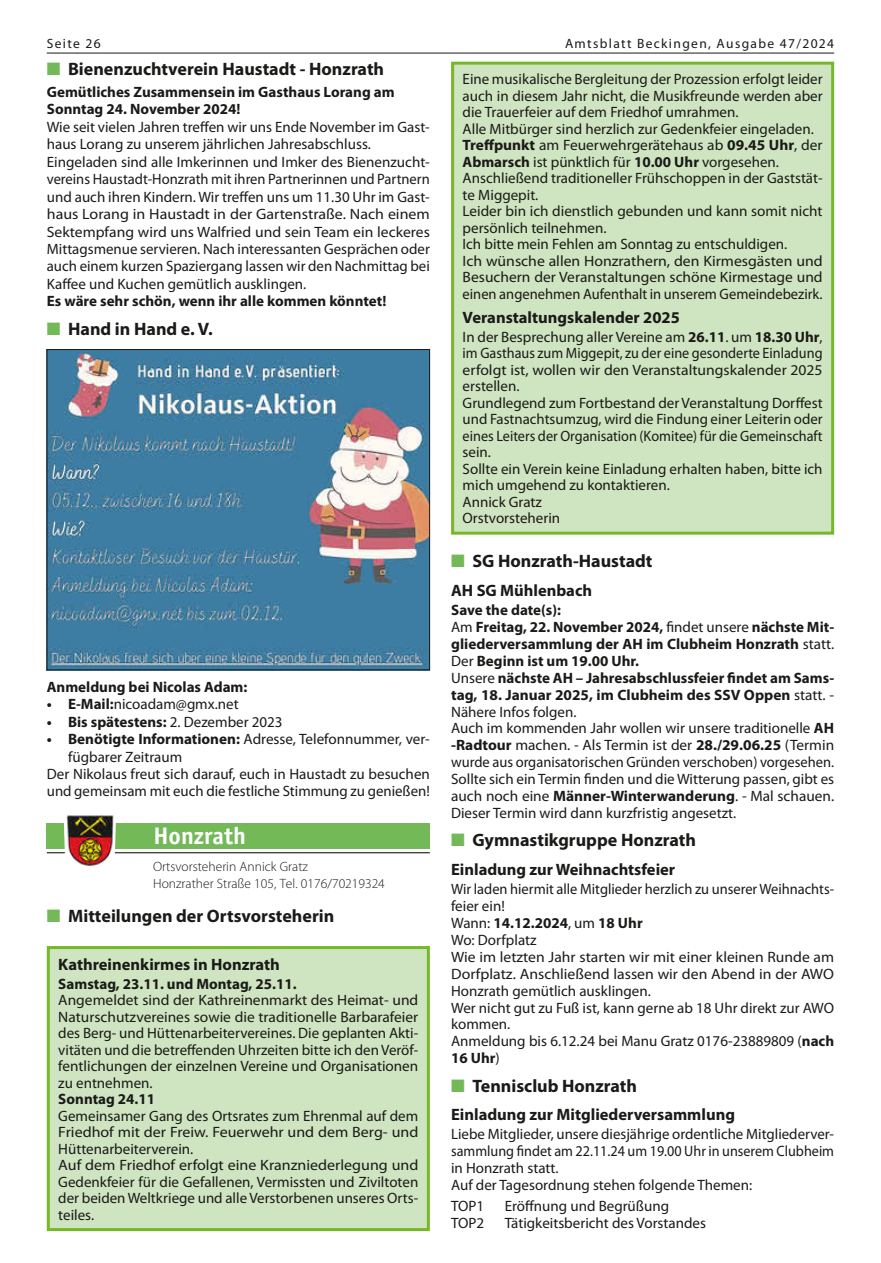
<style>
.page{position:relative;width:881px;height:1263px;background:#fff}
.page>*{position:absolute;margin:0;border:0;box-sizing:border-box;transform-origin:0 0}
.t1{font:700 24px "Sjfskm Officina Sans LT";color:#fff}
.t2{font:700 18px "Myriad Pro";color:#1a1a18}
.t3{font:700 16.5px "Myriad Pro";color:#1a1a18}
.t4{font:15px/16.5px "Myriad Pro";color:#1a1a18}
.t5{font:15px/17px "Myriad Pro";color:#1a1a18;scale:.96 1}
.t6{font:700 15px/17.4px "Myriad Pro";color:#1a1a18}
.t7{font:300 13.5px/16.2px "Nyfxlq Myriad Pro";color:#1a1a18}
.t8{font:13.5px "Myriad Pro";letter-spacing:.1em;color:#1a1a18}
.s1{font-weight:700}
.s2{color:#73b958}
.s3{font-weight:400}
</style>
<div class="page">
<hr style="left:47px;top:53px;width:786px;height:1px;background:#1a1a18">
<div style="left:452px;top:63px;width:380px;height:470px;background:#cfe4c0"></div>
<div style="left:451px;top:62px;width:382px;height:473px;border:3px solid #75b828"></div>
<img style="left:49px;top:351px;width:378px;height:317px">
<div style="left:47px;top:349px;width:382px;height:321px;border:1px solid #1a1a18"></div>
<div style="left:47px;top:823px;width:382px;height:25px;background:#73b958"></div>
<hr style="left:47px;top:852px;width:382px;height:1px;background:#1a1a18">
<svg style="left:64px;top:823px;width:52px;height:31px"></svg>
<img style="left:66px;top:815px;width:48px;height:51px">
<div style="left:48px;top:947px;width:380px;height:282px;background:#cfe4c0"></div>
<div style="left:47px;top:946px;width:382px;height:285px;border:3px solid #75b828"></div>
<p class="t8" style="left:47px;top:35px;width:55px">Seite 26</p>
<p class="t8" style="left:564px;top:35px;width:270px">Amtsblatt Beckingen, Ausgabe 47/2024</p>
<p class="t4" style="left:462px;top:71px;width:361px">Eine musikalische Bergleitung der Prozession erfolgt leider auch in diesem Jahr nicht, die Musikfreunde werden aber die Trauerfeier auf dem Friedhof umrahmen.<br>Alle Mitbürger sind herzlich zur Gedenkfeier eingeladen.<br><span class="s1">Treffpunkt</span> am Feuerwehrgerätehaus ab <span class="s1">09.45 Uhr</span>, der <span class="s1">Abmarsch</span> ist pünktlich für <span class="s1">10.00 Uhr</span> vorgesehen.<br>Anschließend traditioneller Frühschoppen in der Gaststät&shy;te Miggepit.<br>Leider bin ich dienstlich gebunden und kann somit nicht persönlich teilnehmen.<br>Ich bitte mein Fehlen am Sonntag zu entschuldigen.<br>Ich wünsche allen Honzrathern, den Kirmesgästen und Besuchern der Veranstaltungen schöne Kirmestage und einen angenehmen Aufenthalt in unserem Gemeindebezirk.</p>
<p class="t3" style="left:462px;top:307px;width:219px">Veranstaltungskalender 2025</p>
<p class="t4" style="left:462px;top:328px;width:361px">In der Besprechung aller Vereine am <span class="s1">26.11</span>. um <span class="s1">18.30 Uhr</span>, im Gasthaus zum Miggepit, zu der eine gesonderte Einladung erfolgt ist, wollen wir den Veranstaltungskalender 2025 erstellen.<br>Grundlegend zum Fortbestand der Veranstaltung Dorffest und Fastnachtsumzug, wird die Findung einer Leiterin oder eines Leiters der Organisation (Komitee) für die Gemeinschaft sein.<br>Sollte ein Verein keine Einladung erhalten haben, bitte ich mich umgehend zu kontaktieren.<br>Annick Gratz<br>Orstvorsteherin</p>
<p class="t2" style="left:451px;top:549px;width:203px"><span class="s2">■</span> SG Honzrath-Haustadt</p>
<p class="t3" style="left:451px;top:580px;width:142px">AH SG Mühlenbach</p>
<p class="t4" style="left:451px;top:601px;width:384px;line-height:17px"><span class="s1">Save the date(s):<br></span>Am <span class="s1">Freitag, 22. November 2024,</span> findet unsere <span class="s1">nächste Mit&shy;gliederversammlung der AH im Clubheim Honzrath</span> statt.<br>Der <span class="s1">Beginn ist um 19.00 Uhr.<br></span>Unsere <span class="s1">nächste AH – Jahresabschlussfeier findet am Sams&shy;tag, 18. Januar 2025, im Clubheim des SSV Oppen</span> statt. - Nähere Infos folgen.<br>Auch im kommenden Jahr wollen wir unsere traditionelle <span class="s1">AH -Radtour</span> machen. - Als Termin ist der <span class="s1">28./29.06.25</span> (Termin wurde aus organisatorischen Gründen verschoben) vorgesehen.<br>Sollte sich ein Termin finden und die Witterung passen, gibt es auch noch eine <span class="s1">Männer-Winterwanderung</span>. - Mal schauen.<br>Dieser Termin wird dann kurzfristig angesetzt.</p>
<p class="t2" style="left:451px;top:829px;width:246px"><span class="s2">■</span> Gymnastikgruppe Honzrath</p>
<p class="t3" style="left:451px;top:859px;width:225px">Einladung zur Weihnachtsfeier</p>
<p class="t5" style="left:451px;top:880px;width:400px">Wir laden hiermit alle Mitglieder herzlich zu unserer Weihnachts&shy;feier ein!<br>Wann: <span class="s1">14.12.2024</span>, um <span class="s1">18 Uhr<br></span>Wo: Dorfplatz<br>Wie im letzten Jahr starten wir mit einer kleinen Runde am Dorfplatz. Anschließend lassen wir den Abend in der AWO Honzrath gemütlich ausklingen.<br>Wer nicht gut zu Fuß ist, kann gerne ab 18 Uhr direkt zur AWO kommen.<br>Anmeldung bis 6.12.24 bei Manu Gratz 0176-23889809 (<span class="s1">nach 16 Uhr</span>)</p>
<p class="t2" style="left:451px;top:1074px;width:187px"><span class="s2">■</span> Tennisclub Honzrath</p>
<p class="t3" style="left:451px;top:1104px;width:285px">Einladung zur Mitgliederversammlung</p>
<p class="t4" style="left:451px;top:1126px;width:384px;line-height:17px">Liebe Mitglieder, unsere diesjährige ordentliche Mitgliederver&shy;sammlung findet am 22.11.24 um 19.00 Uhr in unserem Clubheim in Honzrath statt.<br>Auf der Tagesordnung stehen folgende Themen:</p>
<p class="t4" style="left:451px;top:1197px;width:35px">TOP1</p>
<p class="t4" style="left:504px;top:1197px;width:166px">Eröffnung und Begrüßung</p>
<p class="t4" style="left:451px;top:1214px;width:35px">TOP2</p>
<p class="t4" style="left:504px;top:1214px;width:203px">Tätigkeitsbericht des Vorstandes</p>
<p class="t2" style="left:47px;top:57px;width:339px"><span class="s2">■</span> Bienenzuchtverein Haustadt - Honzrath</p>
<p class="t6" style="left:47px;top:83px;width:349px">Gemütliches Zusammensein im Gasthaus Lorang am<br>Sonntag 24. November 2024!</p>
<p class="t4" style="left:47px;top:118px;width:384px;line-height:17.4px">Wie seit vielen Jahren treffen wir uns Ende November im Gast&shy;haus Lorang zu unserem jährlichen Jahresabschluss.<br>Eingeladen sind alle Imkerinnen und Imker des Bienenzucht&shy;vereins Haustadt-Honzrath mit ihren Partnerinnen und Partnern und auch ihren Kindern. Wir treffen uns um 11.30 Uhr im Gast&shy;haus Lorang in Haustadt in der Gartenstraße. Nach einem Sektempfang wird uns Walfried und sein Team ein leckeres Mittagsmenue servieren. Nach interessanten Gesprächen oder auch einem kurzen Spaziergang lassen wir den Nachmittag bei Kaffee und Kuchen gemütlich ausklingen.</p>
<p class="t6" style="left:47px;top:292px;width:341px">Es wäre sehr schön, wenn ihr alle kommen könntet!</p>
<p class="t2" style="left:47px;top:317px;width:167px"><span class="s2">■</span> Hand in Hand e. V.</p>
<p class="t6" style="left:47px;top:677px;width:202px">Anmeldung bei Nicolas Adam:</p>
<p class="t4" style="left:47px;top:696px;width:193px"><span class="s1">• E-Mail:</span>nicoadam@gmx.net</p>
<p class="t6" style="left:47px;top:712px;width:237px">• Bis spätestens: <span class="s3">2. Dezember 2023</span></p>
<p class="t4" style="left:47px;top:731px;width:384px"><span class="s1">• Benötigte Informationen:</span> Adresse, Telefonnummer, ver-</p>
<p class="t4" style="left:68px;top:748px;width:116px">fügbarer Zeitraum</p>
<p class="t4" style="left:47px;top:765px;width:384px">Der Nikolaus freut sich darauf, euch in Haustadt zu besuchen</p>
<p class="t4" style="left:47px;top:783px;width:384px">und gemeinsam mit euch die festliche Stimmung zu genießen!</p>
<h1 class="t1" style="left:153px;top:820px;width:94px">Honzrath</h1>
<p class="t7" style="left:153px;top:859px;width:233px">Ortsvorsteherin Annick Gratz<br>Honzrather Straße 105, Tel. 0176/70219324</p>
<p class="t2" style="left:47px;top:905px;width:289px"><span class="s2">■</span> Mitteilungen der Ortsvorsteherin</p>
<p class="t3" style="left:58px;top:953px;width:223px">Kathreinenkirmes in Honzrath</p>
<p class="t6" style="left:58px;top:974px;width:240px">Samstag, 23.11. und Montag, 25.11.</p>
<p class="t4" style="left:58px;top:991px;width:361px;text-align:justify">Angemeldet sind der Kathreinenmarkt des Heimat- und Naturschutzvereines sowie die traditionelle Barbarafeier des Berg- und Hüttenarbeitervereines. Die geplanten Akti&shy;vitäten und die betreffenden Uhrzeiten bitte ich den Veröf&shy;fentlichungen der einzelnen Vereine und Organisationen zu entnehmen.</p>
<p class="t6" style="left:58px;top:1090px;width:98px">Sonntag 24.11</p>
<p class="t4" style="left:58px;top:1107px;width:361px">Gemeinsamer Gang des Ortsrates zum Ehrenmal auf dem Friedhof mit der Freiw. Feuerwehr und dem Berg- und Hüttenarbeiterverein.<br>Auf dem Friedhof erfolgt eine Kranzniederlegung und Gedenkfeier für die Gefallenen, Vermissten und Ziviltoten der beiden Weltkriege und alle Verstorbenen unseres Orts&shy;teiles.</p>
</div>
